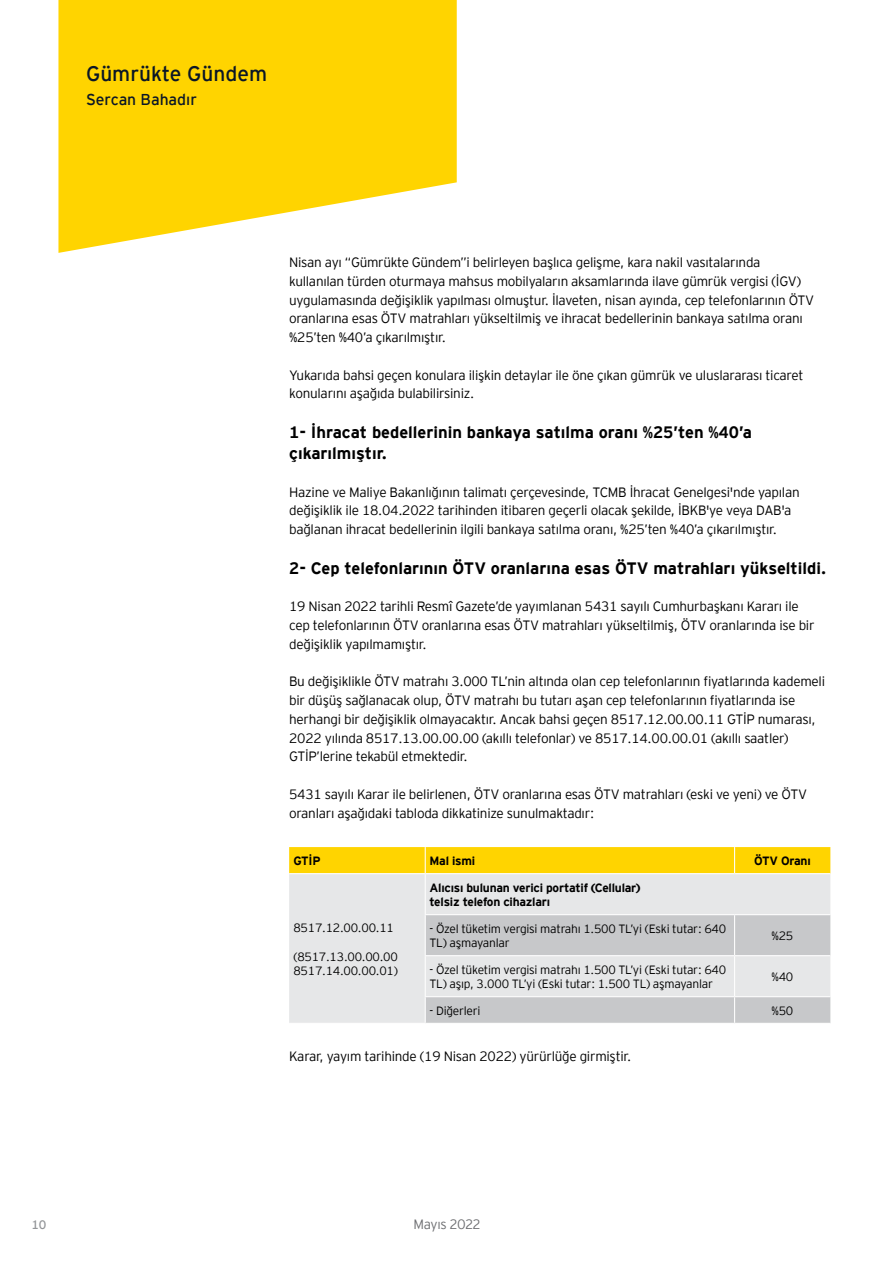
<style>
.page{position:relative;width:893px;height:1263px;background:#fff}
.page>*{position:absolute;margin:0;border:0;box-sizing:border-box;transform-origin:0 0}
.t1{font:21px "EY Interstate";color:#0a1627}
.t2{font:700 16.5px/21px "EY Interstate";color:#000}
.t3{font:15.75px "EY Interstate";color:#0a1627}
.t4{font:300 13.5px/18.8px "EY Interstate";letter-spacing:-.02em;color:#000}
.t5{font:300 13.5px "EY Interstate";letter-spacing:-.02em;color:#6d6e71}
.t6{font:12.3px "EY Interstate";color:#939598}
.t7{font:300 12px/14.4px "EY Interstate";letter-spacing:-.02em;color:#000}
.t8{font:700 12px/14.4px "EY Interstate";letter-spacing:-.02em;color:#000}
</style>
<div class="page">
<svg style="left:58px;top:0;width:399px;height:253px;background:#ffda24"></svg>
<div style="left:289px;top:874px;width:541px;height:149px;background:#e6e7e8"></div>
<div style="left:289px;top:847px;width:541px;height:26px;background:#ffd400"></div>
<hr style="left:425px;top:874px;width:1px;height:40px;background:#fff">
<hr style="left:425px;top:914px;width:310px;height:1px;background:#fff">
<hr style="left:735px;top:914px;width:95px;height:1px;background:#fff">
<svg style="left:425px;top:915px;width:405px;height:108px;background:#d4d5d6"></svg>
<h1 class="t1" style="left:86px;top:58px;width:182px">Gümrükte Gündem</h1>
<p class="t3" style="left:86px;top:88px;width:112px">Sercan Bahadır</p>
<p class="t4" style="left:289px;top:252px;width:527px">Nisan ayı “Gümrükte Gündem”i belirleyen başlıca gelişme, kara nakil vasıtalarında kullanılan türden oturmaya mahsus mobilyaların aksamlarında ilave gümrük vergisi (İGV) uygulamasında değişiklik yapılması olmuştur. İlaveten, nisan ayında, cep telefonlarının ÖTV oranlarına esas ÖTV matrahları yükseltilmiş ve ihracat bedellerinin bankaya satılma oranı %25’ten %40’a çıkarılmıştır.</p>
<p class="t4" style="left:289px;top:365px;width:516px">Yukarıda bahsi geçen konulara ilişkin detaylar ile öne çıkan gümrük ve uluslararası ticaret konularını aşağıda bulabilirsiniz.</p>
<p class="t2" style="left:289px;top:421px;width:464px">1- İhracat bedellerinin bankaya satılma oranı %25’ten %40’a çıkarılmıştır.</p>
<p class="t4" style="left:289px;top:482px;width:512px">Hazine ve Maliye Bakanlığının talimatı çerçevesinde, TCMB İhracat Genelgesi'nde yapılan değişiklik ile 18.04.2022 tarihinden itibaren geçerli olacak şekilde, İBKB'ye veya DAB'a bağlanan ihracat bedellerinin ilgili bankaya satılma oranı, %25’ten %40’a çıkarılmıştır.</p>
<p class="t2" style="left:289px;top:556px;width:539px">2- Cep telefonlarının ÖTV oranlarına esas ÖTV matrahları yükseltildi.</p>
<p class="t4" style="left:289px;top:596px;width:527px">19 Nisan 2022 tarihli Resmî Gazete’de yayımlanan 5431 sayılı Cumhurbaşkanı Kararı ile cep telefonlarının ÖTV oranlarına esas ÖTV matrahları yükseltilmiş, ÖTV oranlarında ise bir değişiklik yapılmamıştır.</p>
<p class="t4" style="left:289px;top:671px;width:537px">Bu değişiklikle ÖTV matrahı 3.000 TL’nin altında olan cep telefonlarının fiyatlarında kademeli bir düşüş sağlanacak olup, ÖTV matrahı bu tutarı aşan cep telefonlarının fiyatlarında ise herhangi bir değişiklik olmayacaktır. Ancak bahsi geçen 8517.12.00.00.11 GTİP numarası, 2022 yılında 8517.13.00.00.00 (akıllı telefonlar) ve 8517.14.00.00.01 (akıllı saatler)<br>GTİP’lerine tekabül etmektedir.</p>
<p class="t4" style="left:289px;top:784px;width:519px">5431 sayılı Karar ile belirlenen, ÖTV oranlarına esas ÖTV matrahları (eski ve yeni) ve ÖTV oranları aşağıdaki tabloda dikkatinize sunulmaktadır:</p>
<p class="t8" style="left:293px;top:853px;width:29px">GTİP</p>
<p class="t8" style="left:429px;top:853px;width:47px">Mal ismi</p>
<p class="t8" style="left:754px;top:853px;width:58px">ÖTV Oranı</p>
<p class="t8" style="left:429px;top:879px;width:212px">Alıcısı bulunan verici portatif (Cellular) telsiz telefon cihazları</p>
<p class="t7" style="left:429px;top:921px;width:298px">- Özel tüketim vergisi matrahı 1.500 TL’yi (Eski tutar: 640<br>TL) aşmayanlar</p>
<p class="t7" style="left:772px;top:928px;width:23px">%25</p>
<p class="t7" style="left:429px;top:962px;width:298px">- Özel tüketim vergisi matrahı 1.500 TL’yi (Eski tutar: 640<br>TL) aşıp, 3.000 TL’yi (Eski tutar: 1.500 TL) aşmayanlar</p>
<p class="t7" style="left:772px;top:969px;width:23px">%40</p>
<p class="t7" style="left:429px;top:1003px;width:53px">- Diğerleri</p>
<p class="t7" style="left:772px;top:1003px;width:23px">%50</p>
<p class="t4" style="left:289px;top:1046px;width:344px">Karar, yayım tarihinde (19 Nisan 2022) yürürlüğe girmiştir.</p>
<p class="t7" style="left:293px;top:919px;width:102px">8517.12.00.00.11</p>
<p class="t7" style="left:293px;top:948px;width:106px">(8517.13.00.00.00<br>8517.14.00.00.01)</p>
<p class="t6" style="left:31px;top:1215px;width:16px">10</p>
<p class="t5" style="left:413px;top:1215px;width:69px">Mayıs 2022</p>
</div>
